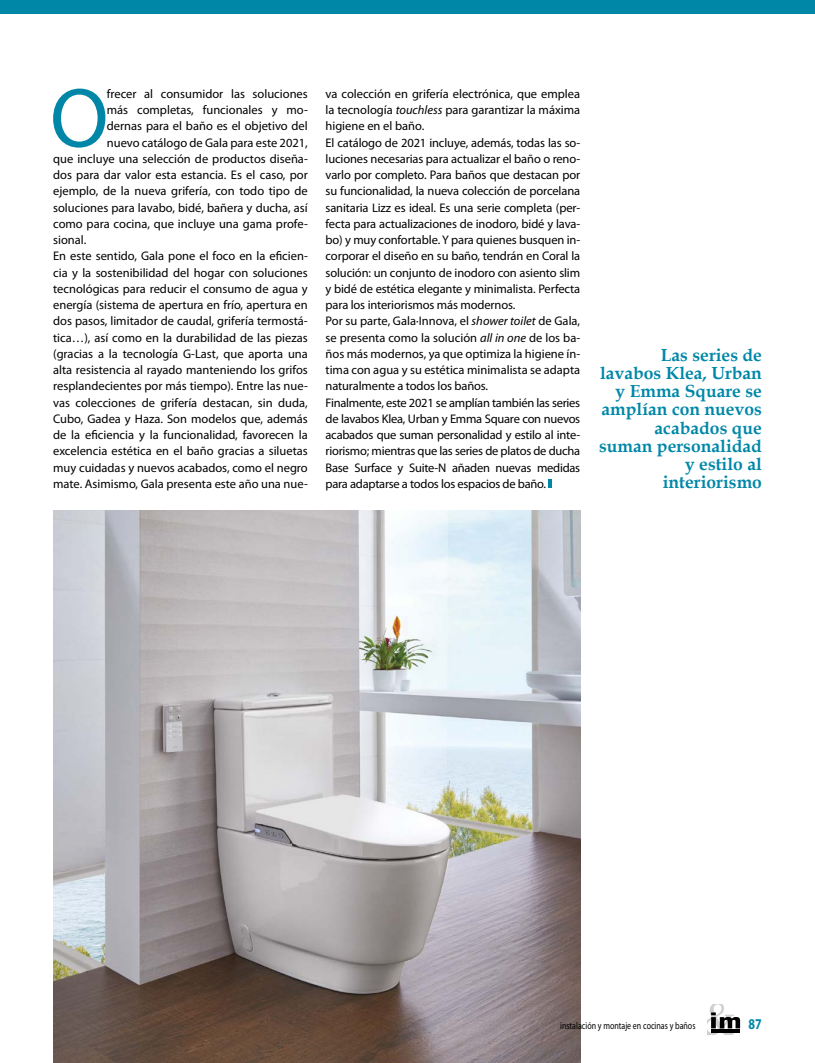
<style>
.page{position:relative;width:815px;height:1063px;background:#fff}
.page>*{position:absolute;margin:0;border:0;box-sizing:border-box;transform-origin:0 0}
.t1{font:84.88px "Myriad Pro";color:#0087a8}
.t2{font:700 17.5px/18.1px "Book Antiqua";color:#0087a8;text-align:right}
.t3{font:700 15px "Myriad Pro";color:#0087a8;scale:.8 1}
.t4{font:12.5px/16.2px "Myriad Pro";color:#000}
.t5{font:10px "Myriad Pro";color:#000;scale:.8 1}
.s1{font-style:italic}
</style>
<div class="page">
<div style="left:0;top:0;width:815px;height:14px;background:#0087a8"></div>
<img style="left:53px;top:510px;width:527px;height:553px">
<svg style="left:707px;top:1005px;width:33px;height:30px"></svg>
<svg style="left:548px;top:479px;width:4px;height:9px"></svg>
<h1 class="t1" style="left:50px;top:66px;width:60px">O</h1>
<p class="t4" style="left:107px;top:85px;width:202px">frecer al consumidor las soluciones</p>
<p class="t4" style="left:107px;top:102px;width:202px">más completas, funcionales y mo-</p>
<p class="t4" style="left:107px;top:118px;width:202px">dernas para el baño es el objetivo del</p>
<p class="t4" style="left:107px;top:134px;width:202px">nuevo catálogo de Gala para este 2021,</p>
<p class="t4" style="left:53px;top:150px;width:256px">que incluye una selección de productos diseña-</p>
<p class="t4" style="left:53px;top:167px;width:256px">dos para dar valor esta estancia. Es el caso, por</p>
<p class="t4" style="left:53px;top:183px;width:256px">ejemplo, de la nueva grifería, con todo tipo de</p>
<p class="t4" style="left:53px;top:199px;width:256px">soluciones para lavabo, bidé, bañera y ducha, así</p>
<p class="t4" style="left:53px;top:215px;width:256px">como para cocina, que incluye una gama profe-</p>
<p class="t4" style="left:53px;top:232px;width:35px">sional.</p>
<p class="t4" style="left:53px;top:248px;width:256px">En este sentido, Gala pone el foco en la eficien-</p>
<p class="t4" style="left:53px;top:264px;width:256px">cia y la sostenibilidad del hogar con soluciones</p>
<p class="t4" style="left:53px;top:280px;width:256px">tecnológicas para reducir el consumo de agua y</p>
<p class="t4" style="left:53px;top:297px;width:256px">energía (sistema de apertura en frío, apertura en</p>
<p class="t4" style="left:53px;top:313px;width:256px">dos pasos, limitador de caudal, grifería termostá-</p>
<p class="t4" style="left:53px;top:329px;width:256px">tica…), así como en la durabilidad de las piezas</p>
<p class="t4" style="left:53px;top:345px;width:256px">(gracias a la tecnología G-Last, que aporta una</p>
<p class="t4" style="left:53px;top:362px;width:256px">alta resistencia al rayado manteniendo los grifos</p>
<p class="t4" style="left:53px;top:378px;width:256px">resplandecientes por más tiempo). Entre las nue-</p>
<p class="t4" style="left:53px;top:394px;width:256px">vas colecciones de grifería destacan, sin duda,</p>
<p class="t4" style="left:53px;top:410px;width:256px">Cubo, Gadea y Haza. Son modelos que, además</p>
<p class="t4" style="left:53px;top:427px;width:256px">de la eficiencia y la funcionalidad, favorecen la</p>
<p class="t4" style="left:53px;top:443px;width:256px">excelencia estética en el baño gracias a siluetas</p>
<p class="t4" style="left:53px;top:459px;width:256px">muy cuidadas y nuevos acabados, como el negro</p>
<p class="t4" style="left:53px;top:475px;width:256px">mate. Asimismo, Gala presenta este año una nue-</p>
<p class="t4" style="left:326px;top:85px;width:256px">va colección en grifería electrónica, que emplea la tecnología <span class="s1">touchless</span> para garantizar la máxima higiene en el baño.<br>El catálogo de 2021 incluye, además, todas las so&shy;luciones necesarias para actualizar el baño o reno&shy;varlo por completo. Para baños que destacan por su funcionalidad, la nueva colección de porcelana sanitaria Lizz es ideal. Es una serie completa (per&shy;fecta para actualizaciones de inodoro, bidé y lava&shy;bo) y muy confortable. Y para quienes busquen in&shy;corporar el diseño en su baño, tendrán en Coral la solución: un conjunto de inodoro con asiento slim y bidé de estética elegante y minimalista. Perfecta para los interiorismos más modernos.<br>Por su parte, Gala·Innova, el <span class="s1">shower toilet</span> de Gala, se presenta como la solución <span class="s1">all in one</span> de los ba&shy;ños más modernos, ya que optimiza la higiene ín&shy;tima con agua y su estética minimalista se adapta naturalmente a todos los baños.<br>Finalmente, este 2021 se amplían también las series de lavabos Klea, Urban y Emma Square con nuevos acabados que suman personalidad y estilo al inte&shy;riorismo; mientras que las series de platos de ducha Base Surface y Suite-N añaden nuevas medidas para adaptarse a todos los espacios de baño.</p>
<h2 class="t2" style="left:599px;top:346px;width:164px">Las series de lavabos Klea, Urban y Emma Square se amplían con nuevos acabados que suman personalidad y estilo al interiorismo</h2>
<p class="t5" style="left:560px;top:1019px;width:171px">instalación y montaje en cocinas y baños</p>
<p class="t3" style="left:749px;top:1014px;width:18px">87</p>
</div>
